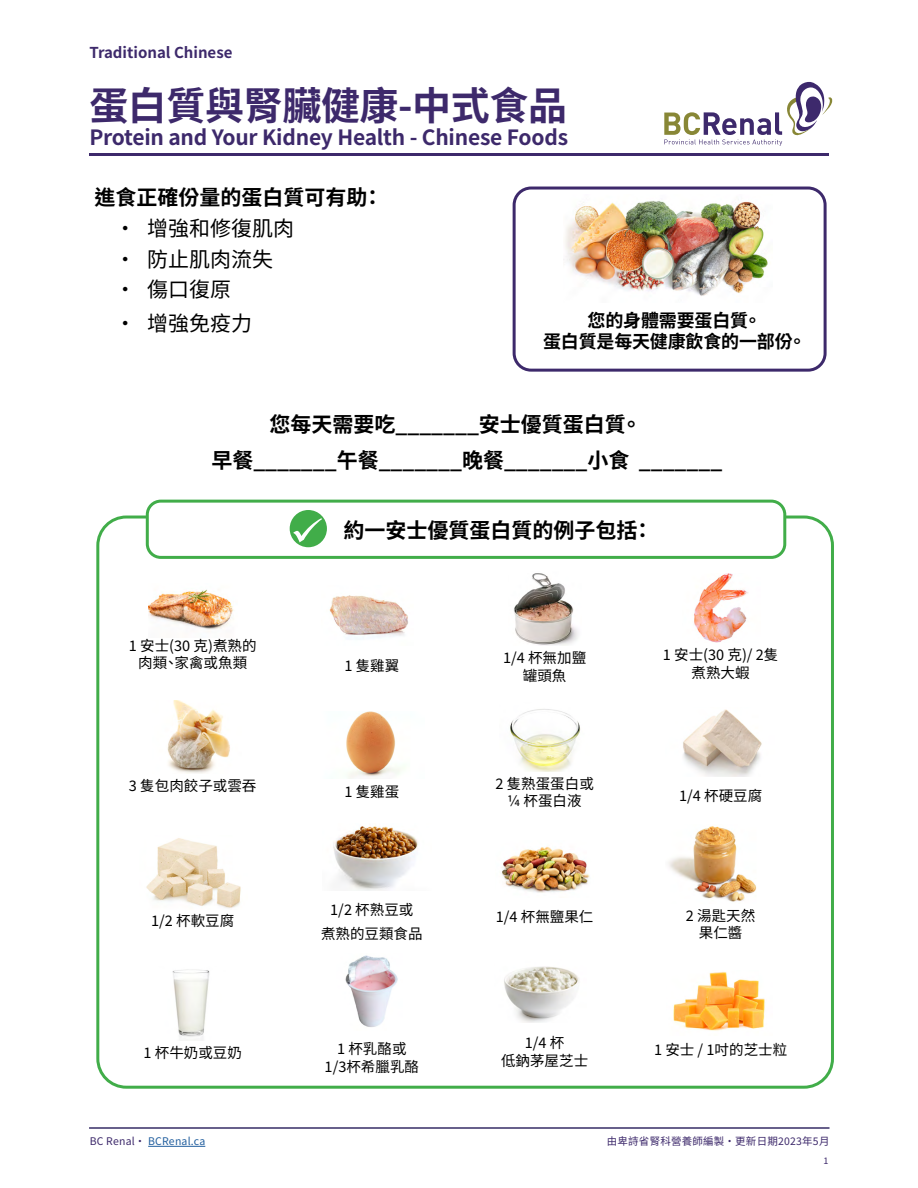
<style>
.page{position:relative;width:918px;height:1188px;background:#fff}
.page>*{position:absolute;margin:0;border:0;box-sizing:border-box;transform-origin:0 0}
.t1{font:700 39px "Noto Sans TC";letter-spacing:-.01em;color:#3d296b}
.t2{font:700 21px/36px "Noto Sans TC";color:#000}
.t3{font:700 21px "Noto Sans TC";letter-spacing:-.01em;color:#3d296b}
.t4{font:21px "Noto Sans TC";color:#000}
.t5{font:700 18px/21px "Noto Sans TC";letter-spacing:-.01em;color:#000;text-align:center}
.t6{font:700 15px "Noto Sans TC";color:#3d296b}
.t7{font:14.55px/17.4px "Noto Sans TC";color:#000;text-align:center}
.t8{font:10.5px "Noto Sans TC";letter-spacing:.02em;color:#3d296b}
.t9{font:10.5px "Noto Sans TC";letter-spacing:.02em;color:#215e9e}
.t10{font:9px "Noto Sans TC";color:#3d296b}
.s1{color:#3d296b}
</style>
<div class="page">
<hr style="left:148px;top:1146px;width:57px;height:1px;background:#215e9e">
<hr style="left:89px;top:1127px;width:741px;height:2px;background:#362c66">
<img style="left:148px;top:589px;width:86px;height:41px">
<img style="left:329px;top:595px;width:79px;height:44px">
<img style="left:514px;top:573px;width:64px;height:73px">
<img style="left:694px;top:574px;width:55px;height:69px">
<img style="left:167px;top:700px;width:63px;height:73px">
<img style="left:346px;top:711px;width:59px;height:68px">
<img style="left:510px;top:709px;width:71px;height:62px">
<img style="left:683px;top:709px;width:79px;height:68px">
<img style="left:146px;top:838px;width:95px;height:70px">
<img style="left:333px;top:826px;width:85px;height:65px">
<img style="left:501px;top:846px;width:89px;height:47px">
<img style="left:668px;top:826px;width:89px;height:76px">
<img style="left:172px;top:969px;width:38px;height:72px">
<img style="left:345px;top:955px;width:53px;height:72px">
<img style="left:504px;top:966px;width:76px;height:56px">
<img style="left:673px;top:972px;width:92px;height:59px">
<hr style="left:89px;top:153px;width:740px;height:2px;background:#3d296b">
<svg style="left:664px;top:81px;width:169px;height:65px"></svg>
<img style="left:565px;top:201px;width:203px;height:95px">
<div style="left:513px;top:187px;width:314px;height:185px;border:3px solid #3d296b;border-radius:17px"></div>
<div style="left:146px;top:500px;width:640px;height:59px;border:3px solid #41ad49;border-radius:14px"></div>
<div style="left:290px;top:510px;width:37px;height:37px;background:#41ad49;border-radius:50%"></div>
<svg style="left:293px;top:518px;width:29px;height:24px"></svg>
<p class="t6" style="left:89px;top:44px;width:145px">Traditional Chinese</p>
<h1 class="t1" style="left:89px;top:83px;width:479px">蛋白質與腎臟健康-中式食品</h1>
<h2 class="t3" style="left:89px;top:125px;width:480px">Protein and Your Kidney Health - Chinese Foods</h2>
<h2 class="t2" style="left:94px;top:180px;width:290px">進食正確份量的蛋白質可有助：</h2>
<h2 class="t4" style="left:115px;top:216px;width:181px">• 增強和修復肌肉</h2>
<h2 class="t4" style="left:115px;top:247px;width:160px">• 防止肌肉流失</h2>
<h2 class="t4" style="left:115px;top:278px;width:118px">• 傷口復原</h2>
<h2 class="t4" style="left:115px;top:311px;width:139px">• 增強免疫力</h2>
<p class="t5" style="left:543px;top:310px;width:264px">您的身體需要蛋白質。<br>蛋白質是每天健康飲食的一部份。</p>
<h2 class="t2" style="left:211px;top:407px;width:512px;text-indent:58px">您每天需要吃_______安士優質蛋白質。<br>早餐_______午餐_______晚餐_______小食 _______</h2>
<p class="t7" style="left:129px;top:637px;width:129px">1 安士(30 克)煮熟的肉類、家禽或魚類</p>
<h2 class="t2" style="left:343px;top:512px;width:311px">約一安士優質蛋白質的例子包括：</h2>
<p class="t7" style="left:344px;top:658px;width:56px">1 隻雞翼</p>
<p class="t7" style="left:503px;top:649px;width:85px">1/4 杯無加鹽罐頭魚</p>
<p class="t7" style="left:663px;top:647px;width:117px">1 安士(30 克)/ 2隻煮熟大蝦</p>
<p class="t7" style="left:129px;top:777px;width:129px">3 隻包肉餃子或雲吞</p>
<p class="t7" style="left:344px;top:784px;width:56px">1 隻雞蛋</p>
<p class="t7" style="left:495px;top:775px;width:100px">2 隻熟蛋蛋白或¼ 杯蛋白液</p>
<p class="t7" style="left:679px;top:787px;width:85px">1/4 杯硬豆腐</p>
<p class="t7" style="left:151px;top:913px;width:85px">1/2 杯軟豆腐</p>
<p class="t7" style="left:321px;top:898px;width:103px;line-height:24.2px">1/2 杯熟豆或<br>煮熟的豆類食品</p>
<p class="t7" style="left:496px;top:908px;width:99px">1/4 杯無鹽果仁</p>
<p class="t7" style="left:686px;top:907px;width:71px">2 湯匙天然果仁醬</p>
<p class="t7" style="left:144px;top:1045px;width:100px">1 杯牛奶或豆奶</p>
<p class="t7" style="left:325px;top:1040px;width:96px">1 杯乳酪或<br>1/3杯希臘乳酪</p>
<p class="t7" style="left:501px;top:1034px;width:89px">1/4 杯<br>低鈉茅屋芝士</p>
<p class="t7" style="left:654px;top:1041px;width:135px">1 安士 / 1吋的芝士粒</p>
<p class="t9" style="left:90px;top:1135px;width:117px"><span class="s1">BC Renal •</span> BCRenal.ca</p>
<p class="t8" style="left:607px;top:1135px;width:224px">由卑詩省腎科營養師編製 • 更新日期2023年5月</p>
<p class="t10" style="left:824px;top:1155px;width:6px">1</p>
</div>
